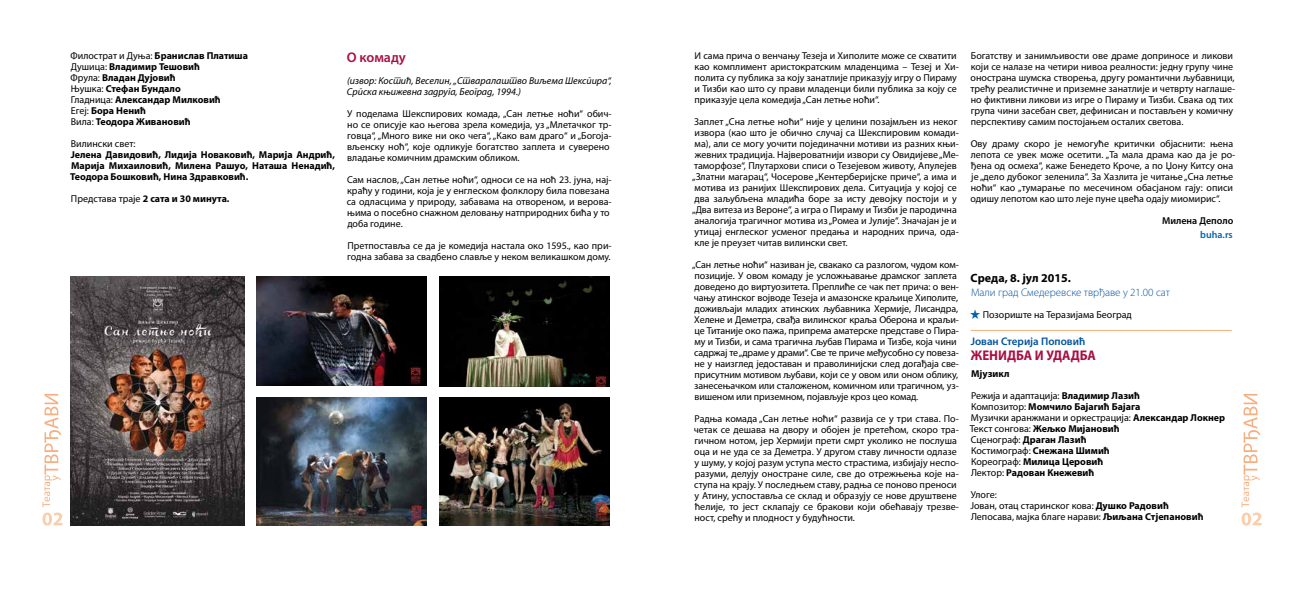
<style>
.page{position:relative;width:1304px;height:596px;background:#fff}
.page>*{position:absolute;margin:0;border:0;box-sizing:border-box;transform-origin:0 0}
.t1{font:700 semi-condensed 14px "Myriad Pro";color:#a81043}
.t2{font:600 14px "Myriad Pro";letter-spacing:-.005em;color:#a81043}
.t3{font:700 12px "Myriad Pro";color:#000}
.t4{font:300 11px "Myriad Pro";color:#00519e}
.t5{font:600 11px "Myriad Pro";color:#00519e}
.t6{font:10px/11px "Myriad Pro";color:#000}
.t7{font:700 10px/11px "Myriad Pro";color:#000}
.t8{font:italic 10px/11px "Myriad Pro";color:#000}
.t9{font:600 10px "Myriad Pro";color:#000}
.t10{font:600 10px "Myriad Pro";color:#0064ad}
.s1{font-weight:400}
.s2{font-family:"Menlo";font-size:18px;color:#0064ad}
.s3{font-weight:700}
</style>
<div class="page">
<svg style="left:1242px;top:394px;width:19px;height:131px"></svg>
<svg style="left:43px;top:394px;width:19px;height:131px"></svg>
<hr style="left:971px;top:330px;width:261px;height:1px;background:#f6af81">
<img style="left:71px;top:277px;width:173px;height:247px">
<img style="left:257px;top:277px;width:169px;height:109px">
<img style="left:257px;top:397px;width:169px;height:127px">
<img style="left:439px;top:397px;width:170px;height:127px">
<img style="left:439px;top:277px;width:170px;height:109px">
<p class="t7" style="left:71px;top:49px;width:179px"><span class="s1">Филострат и Дуња:</span> Бранислав Платиша<br><span class="s1">Душица:</span> Владимир Тешовић<br><span class="s1">Фрула:</span> Владан Дујовић<br><span class="s1">Њушка:</span> Стефан Бундало<br><span class="s1">Гладница:</span> Александар Милковић<br><span class="s1">Егеј:</span> Бора Ненић<br><span class="s1">Вила:</span> Теодора Живановић</p>
<p class="t6" style="left:71px;top:138px;width:66px">Вилински свет:</p>
<p class="t7" style="left:70px;top:148px;width:266px;text-align:justify">Јелена Давидовић, Лидија Новаковић, Марија Андрић, Марија Михаиловић, Милена Рашуо, Наташа Ненадић, Теодора Бошковић, Нина Здравковић.</p>
<p class="t7" style="left:71px;top:192px;width:160px"><span class="s1">Представа траје</span> 2 сата и 30 минута.</p>
<h1 class="t2" style="left:347px;top:48px;width:61px">О комаду</h1>
<p class="t8" style="left:347px;top:75px;width:266px">(извор: Костић, Веселин, „Стваралаштво Виљема Шекспира“,<br>Српска књижевна задруга, Београд, 1994.)</p>
<p class="t6" style="left:347px;top:108px;width:266px">У поделама Шекспирових комада, „Сан летње ноћи“ обич&shy;но се описује као његова зрела комедија, уз „Млетачког тр&shy;говца“, „Много вике ни око чега“, „Како вам драго“ и „Богоја&shy;вљенску ноћ“, које одликује богатство заплета и суверено владање комичним драмским обликом.</p>
<p class="t6" style="left:347px;top:174px;width:266px">Сам наслов, „Сан летње ноћи“, односи се на ноћ 23. јуна, нај&shy;краћу у години, која је у енглеском фолклору била повезана са одласцима у природу, забавама на отвореном, и верова&shy;њима о посебно снажном деловању натприродних бића у то доба године.</p>
<p class="t6" style="left:347px;top:240px;width:266px">Претпоставља се да је комедија настала око 1595., као при&shy;годна забава за свадбено славље у неком великашком дому.</p>
<p class="t6" style="left:694px;top:50px;width:266px">И сама прича о венчању Тезеја и Хиполите може се схватити као комплимент аристократским младенцима – Тезеј и Хи&shy;полита су публика за коју занатлије приказују игру о Пираму и Тизби као што су прави младенци били публика за коју се приказује цела комедија „Сан летње ноћи“.</p>
<p class="t6" style="left:692px;top:116px;width:268px">Заплет „Сна летње ноћи“ није у целини позајмљен из неког извора (као што је обично случај са Шекспировим комади&shy;ма), али се могу уочити појединачни мотиви из разних књи&shy;жевних традиција. Највероватнији извори су Овидијеве „Ме&shy;таморфозе“, Плутархови списи о Тезејевом животу, Апулејев „Златни магарац“, Чосерове „Кентерберијске приче“, а има и мотива из ранијих Шекспирових дела. Ситуација у којој се два заљубљена младића боре за исту девојку постоји и у „Два витеза из Вероне“, а игра о Пираму и Тизби је пародична аналогија трагичног мотива из „Ромеа и Јулије“. Значајан је и утицај енглеског усменог предања и народних прича, ода&shy;кле је преузет читав вилински свет.</p>
<p class="t6" style="left:692px;top:259px;width:268px">„Сан летње ноћи“ називан је, свакако са разлогом, чудом ком&shy;позиције. У овом комаду је усложњавање драмског заплета доведено до виртуозитета. Преплиће се чак пет прича: о вен&shy;чању атинског војводе Тезеја и амазонске краљице Хиполите, доживљаји младих атинских љубавника Хермије, Лисандра, Хелене и Деметра, свађа вилинског краља Оберона и краљи&shy;це Титаније око пажа, припрема аматерске представе о Пира&shy;му и Тизби, и сама трагична љубав Пирама и Тизбе, која чини садржај те „драме у драми“. Све те приче међусобно су повеза&shy;не у наизглед једоставан и праволинијски след догађаја све&shy;присутним мотивом љубави, који се у овом или оном облику, занесењачком или сталоженом, комичном или трагичном, уз&shy;вишеном или приземном, појављује кроз цео комад.</p>
<p class="t6" style="left:694px;top:413px;width:267px">Радња комада „Сан летње ноћи“ развија се у три става. По&shy;четак се дешава на двору и обојен је претећом, скоро тра&shy;гичном нотом, јер Хермији прети смрт уколико не послуша оца и не уда се за Деметра. У другом ставу личности одлазе у шуму, у којој разум уступа место страстима, избијају неспо&shy;разуми, делују оностране силе, све до отрежњења које на&shy;ступа на крају. У последњем ставу, радња се поново преноси у Атину, успоставља се склад и образују се нове друштвене ћелије, то јест склапају се бракови који обећавају трезве&shy;ност, срећу и плодност у будућности.</p>
<p class="t6" style="left:970px;top:50px;width:266px">Богатству и занимљивости ове драме доприносе и ликови који се налазе на четири нивоа реалности: једну групу чине онострана шумска створења, другу романтични љубавници, трећу реалистичне и приземне занатлије и четврту наглаше&shy;но фиктивни ликови из игре о Пираму и Тизби. Свака од тих група чини засебан свет, дефинисан и постављен у комичну перспективу самим постојањем осталих светова.</p>
<p class="t6" style="left:971px;top:138px;width:266px">Ову драму скоро је немогуће критички објаснити: њена лепота се увек може осетити. „Та мала драма као да је ро&shy;ђена од осмеха“, каже Бенедето Кроче, а по Џону Китсу она је „дело дубоког зеленила“. За Хазлита је читање „Сна летње ноћи“ као „тумарање по месечином обасјаном гају: описи одишу лепотом као што леје пуне цвећа одају миомирис“.</p>
<p class="t9" style="left:1162px;top:214px;width:73px">Милена Деполо</p>
<p class="t10" style="left:1200px;top:228px;width:34px">buha.rs</p>
<p class="t3" style="left:971px;top:270px;width:102px">Среда, 8. јул 2015.</p>
<p class="t4" style="left:971px;top:285px;width:201px">Mали град Смедеревске тврђаве у 21.00 сат</p>
<p class="t6" style="left:970px;top:308px;width:164px"><span class="s2">★</span> Позориште на Теразијама Београд</p>
<p class="t5" style="left:971px;top:334px;width:116px">Јован Стерија Поповић</p>
<h1 class="t1" style="left:971px;top:346px;width:127px">ЖЕНИДБА И УДАДБА</h1>
<p class="t7" style="left:971px;top:367px;width:40px">Мјузикл</p>
<p class="t7" style="left:970px;top:389px;width:257px"><span class="s1">Режија и адаптација:</span> Владимир Лазић<br><span class="s1">Композитор:</span> Момчило Бајагић Бајага<br><span class="s1">Музички аранжмани и оркестрација:</span> Александар Локнер <span class="s1">Текст сонгова:</span> Жељко Мијановић<br><span class="s1">Сценограф:</span> Драган Лазић<br><span class="s1">Костимограф:</span> Снежана Шимић<br><span class="s1">Кореограф:</span> Милица Церовић<br><span class="s1">Лектор:</span> Радован Кнежевић</p>
<p class="t6" style="left:970px;top:489px;width:235px">Улоге:<br>Јован, отац старинског кова: <span class="s3">Душко Радовић<br></span>Лепосава, мајка благе нарави: <span class="s3">Љиљана Стјепановић</span></p>
</div>
